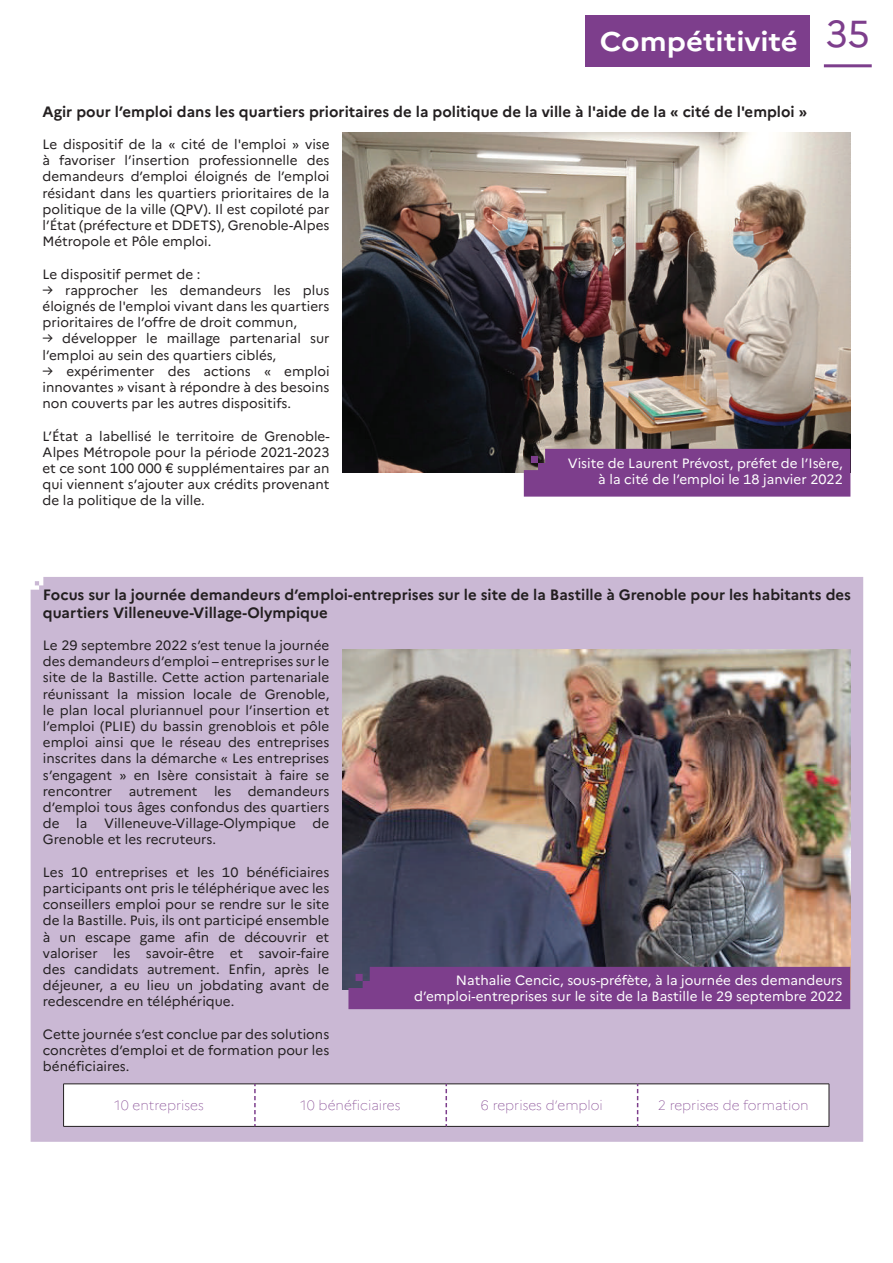
<style>
.page{position:relative;width:893px;height:1263px;background:#fff}
.page>*{position:absolute;margin:0;border:0;box-sizing:border-box;transform-origin:0 0}
.t1{font:700 27px "Marianne";color:#fff;scale:1.09 1}
.t2{font:700 15px/18px "Marianne";color:#231f20}
.t3{font:13.5px/16.2px "Marianne";color:#231f20;text-align:justify}
.t4{font:13.5px/16.2px "Marianne";color:#fff;text-align:right}
.t5{font:100 13.5px "Marianne";color:#7d3e8c}
</style>
<div class="page">
<div style="left:585px;top:15px;width:224px;height:52px;background:#7d3e8c"></div>
<hr style="left:824px;top:64px;width:48px;height:3px;background:#7d3e8c">
<div style="left:31px;top:577px;width:832px;height:565px;background:#cab8d4"></div>
<img style="left:342px;top:133px;width:508px;height:339px">
<div style="left:524px;top:449px;width:326px;height:48px;background:#7d3e8c"></div>
<hr style="left:63px;top:1083px;width:192px;height:1px;background:#231f20">
<hr style="left:63px;top:1084px;width:1px;height:42px;background:#231f20">
<hr style="left:255px;top:1083px;width:191px;height:1px;background:#231f20">
<hr style="left:446px;top:1083px;width:192px;height:1px;background:#231f20">
<hr style="left:638px;top:1083px;width:191px;height:1px;background:#231f20">
<hr style="left:829px;top:1084px;width:1px;height:42px;background:#231f20">
<hr style="left:63px;top:1126px;width:192px;height:1px;background:#231f20">
<hr style="left:255px;top:1126px;width:191px;height:1px;background:#231f20">
<hr style="left:446px;top:1126px;width:192px;height:1px;background:#231f20">
<hr style="left:638px;top:1126px;width:191px;height:1px;background:#231f20">
<svg style="left:64px;top:1084px;width:765px;height:42px"></svg>
<img style="left:342px;top:650px;width:508px;height:339px">
<div style="left:348px;top:967px;width:502px;height:42px;background:#7d3e8c"></div>
<h1 class="t1" style="left:600px;top:25px;width:249px">compétitivité <sup>35</sup></h1>
<p class="t2" style="left:43px;top:102px;width:766px">agir pour l’emploi dans les quartiers prioritaires de la politique de la ville à l'aide de la « cité de l'emploi »</p>
<p class="t3" style="left:43px;top:136px;width:289px">Le dispositif de la « cité de l'emploi » vise à favoriser l’insertion professionnelle des demandeurs d’emploi éloignés de l’emploi résidant dans les quartiers prioritaires de la politique de la ville (QPV). Il est copiloté par l’État (préfecture et DDEts), Grenoble-Alpes Métropole et Pôle emploi.</p>
<p class="t3" style="left:43px;top:266px;width:160px">Le dispositif permet de :</p>
<p class="t3" style="left:43px;top:282px;width:289px">→ rapprocher les demandeurs les plus éloignés de l'emploi vivant dans les quartiers prioritaires de l’offre de droit commun,</p>
<p class="t3" style="left:43px;top:330px;width:289px">→ développer le maillage partenarial sur l’emploi au sein des quartiers ciblés,</p>
<p class="t3" style="left:43px;top:363px;width:289px">→ expérimenter des actions « emploi innovantes » visant à répondre à des besoins non couverts par les autres dispositifs.</p>
<p class="t3" style="left:43px;top:428px;width:289px">L’État a labellisé le territoire de Grenoble-Alpes Métropole pour la période 2021-2023 et ce sont 100 000 € supplémentaires par an qui viennent s’ajouter aux crédits provenant de la politique de la ville.</p>
<p class="t4" style="left:568px;top:455px;width:276px">Visite de Laurent Prévost, préfet de l’Isère, à la cité de l’emploi le 18 janvier 2022</p>
<p class="t2" style="left:43px;top:585px;width:809px">Focus sur la journée demandeurs d’emploi-entreprises sur le site de la Bastille à Grenoble pour les habitants des quartiers villeneuve-village-olympique</p>
<p class="t3" style="left:43px;top:637px;width:288px">Le 29 septembre 2022 s’est tenue la journée des demandeurs d’emploi – entreprises sur le site de la Bastille. Cette action partenariale réunissant la mission locale de Grenoble, le plan local pluriannuel pour l’insertion et l’emploi (PLIE) du bassin grenoblois et pôle emploi ainsi que le réseau des entreprises inscrites dans la démarche « Les entreprises s’engagent » en Isère consistait à faire se rencontrer autrement les demandeurs d’emploi tous âges confondus des quartiers de la Villeneuve-Village-olympique de Grenoble et les recruteurs.</p>
<p class="t3" style="left:43px;top:864px;width:288px">Les 10 entreprises et les 10 bénéficiaires participants ont pris le téléphérique avec les conseillers emploi pour se rendre sur le site de la Bastille. Puis, ils ont participé ensemble à un escape game afin de découvrir et valoriser les savoir-être et savoir-faire des candidats autrement. Enfin, après le déjeuner, a eu lieu un jobdating avant de redescendre en téléphérique.</p>
<p class="t3" style="left:43px;top:1026px;width:288px">Cette journée s’est conclue par des solutions concrètes d’emploi et de formation pour les bénéficiaires.</p>
<p class="t4" style="left:414px;top:972px;width:430px">Nathalie Cencic, sous-préfète, à la journée des demandeurs d’emploi-entreprises sur le site de la Bastille le 29 septembre 2022</p>
<p class="t5" style="left:115px;top:1097px;width:91px">10 entreprises</p>
<p class="t5" style="left:301px;top:1097px;width:101px">10 bénéficiaires</p>
<p class="t5" style="left:481px;top:1097px;width:124px">6 reprises d’emploi</p>
<p class="t5" style="left:658px;top:1097px;width:152px">2 reprises de formation</p>
</div>
